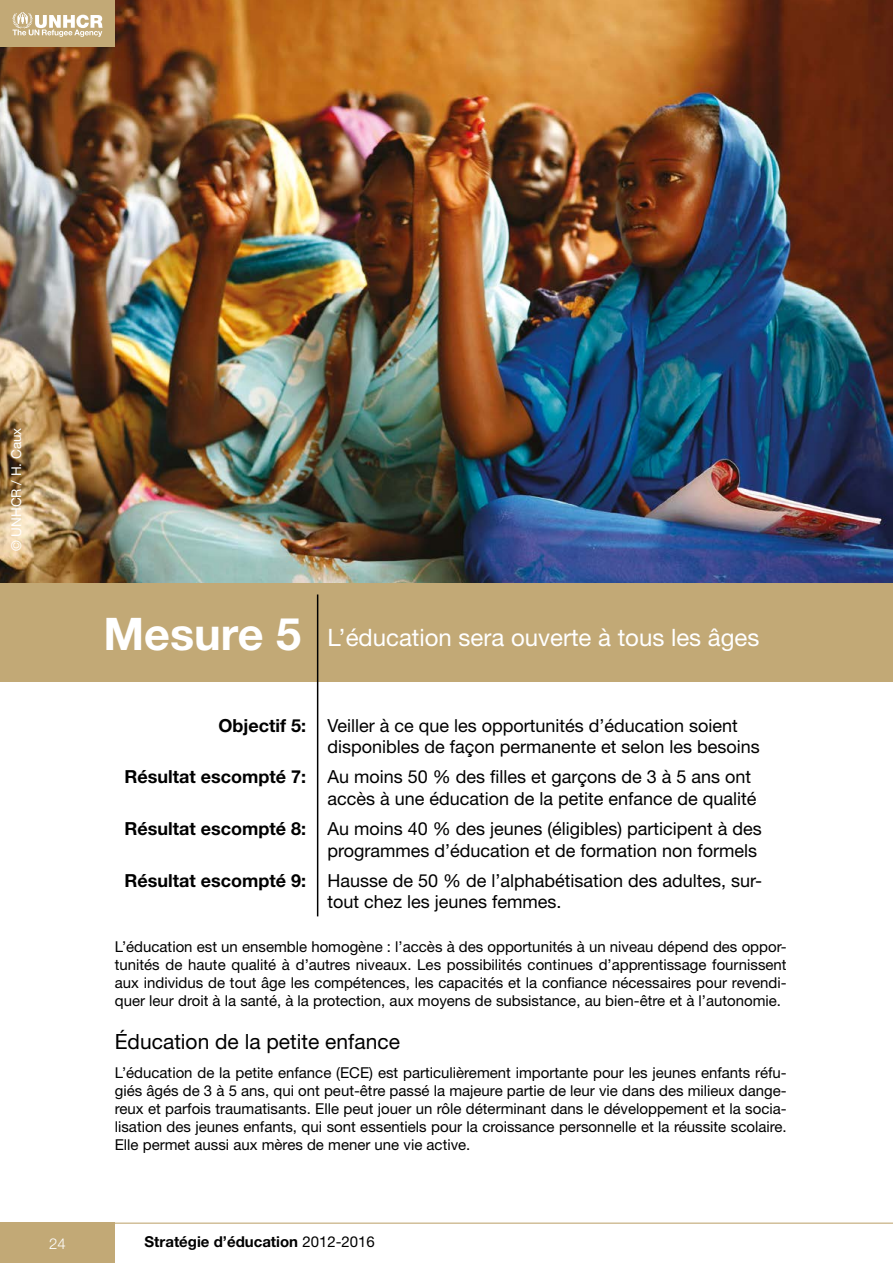
<style>
.page{position:relative;width:893px;height:1263px;background:#fff}
.page>*{position:absolute;margin:0;border:0;box-sizing:border-box;transform-origin:0 0}
.t1{font:24px "Helvetica Neue CE";color:#fff}
.t2{font:21px "Helvetica Neue CE";color:#000}
.t3{font:18px/21.6px "Helvetica Neue CE";color:#000;text-align:right}
.t4{font:15px/18px "Helvetica Neue CE";color:#000;text-align:justify}
.t5{font:700 15px "Helvetica Neue CE";color:#000}
.t6{font:300 15px "Helvetica Neue CE";color:#fff}
.t7{font:13.5px "Helvetica Neue CE";color:#fff}
.s1{font-weight:700;font-size:45px}
.s2{font-weight:700}
.s3{font-weight:400}
</style>
<div class="page">
<img style="left:0;top:0;width:893px;height:583px">
<div style="left:0;top:583px;width:893px;height:99px;background:#c2a976"></div>
<hr style="left:317px;top:594px;width:1px;height:322px;background:#000">
<div style="left:0;top:1222px;width:115px;height:41px;background:#c2a976"></div>
<div style="left:0;top:0;width:115px;height:47px;background:#c2a976"></div>
<svg style="left:12px;top:12px;width:91px;height:25px"></svg>
<hr style="left:115px;top:1222px;width:778px;height:2px;background:#c2a976">
<p class="t7" style="left:8px;top:551px;width:125px;rotate:-90deg">© UNHCR / H. Caux</p>
<h1 class="t1" style="left:103px;top:623px;width:657px"><span class="s1">Mesure 5</span> L’éducation sera ouverte à tous les âges</h1>
<p class="t3" style="left:327px;top:715px;width:434px;text-align:left;text-indent:-109px"><span class="s2">Objectif 5:</span> Veiller à ce que les opportunités d’éducation soient disponibles de façon permanente et selon les besoins</p>
<p class="t3" style="left:125px;top:766px;width:633px"><span class="s2">Résultat escompté 7:</span> Au moins 50 % des filles et garçons de 3 à 5 ans ont accès à une éducation de la petite enfance de qualité</p>
<p class="t3" style="left:125px;top:818px;width:639px"><span class="s2">Résultat escompté 8:</span> Au moins 40 % des jeunes (éligibles) participent à des programmes d’éducation et de formation non formels</p>
<p class="t3" style="left:125px;top:870px;width:639px;text-align:center"><span class="s2">Résultat escompté 9:</span> Hausse de 50 % de l’alphabétisation des adultes, sur&shy;tout chez les jeunes femmes.</p>
<p class="t4" style="left:115px;top:938px;width:673px">L’éducation est un ensemble homogène : l’accès à des opportunités à un niveau dépend des oppor&shy;tunités de haute qualité à d’autres niveaux. Les possibilités continues d’apprentissage fournissent aux individus de tout âge les compétences, les capacités et la confiance nécessaires pour revendi&shy;quer leur droit à la santé, à la protection, aux moyens de subsistance, au bien-être et à l’autonomie.</p>
<h2 class="t2" style="left:115px;top:1028px;width:287px">Éducation de la petite enfance</h2>
<p class="t4" style="left:115px;top:1064px;width:673px">L’éducation de la petite enfance (ECE) est particulièrement importante pour les jeunes enfants réfu&shy;giés âgés de 3 à 5 ans, qui ont peut-être passé la majeure partie de leur vie dans des milieux dange&shy;reux et parfois traumatisants. Elle peut jouer un rôle déterminant dans le développement et la socia&shy;lisation des jeunes enfants, qui sont essentiels pour la croissance personnelle et la réussite scolaire.<br>Elle permet aussi aux mères de mener une vie active.</p>
<p class="t6" style="left:49px;top:1234px;width:18px">24</p>
<p class="t5" style="left:145px;top:1233px;width:232px">Stratégie d’éducation <span class="s3">2012-2016</span></p>
</div>
